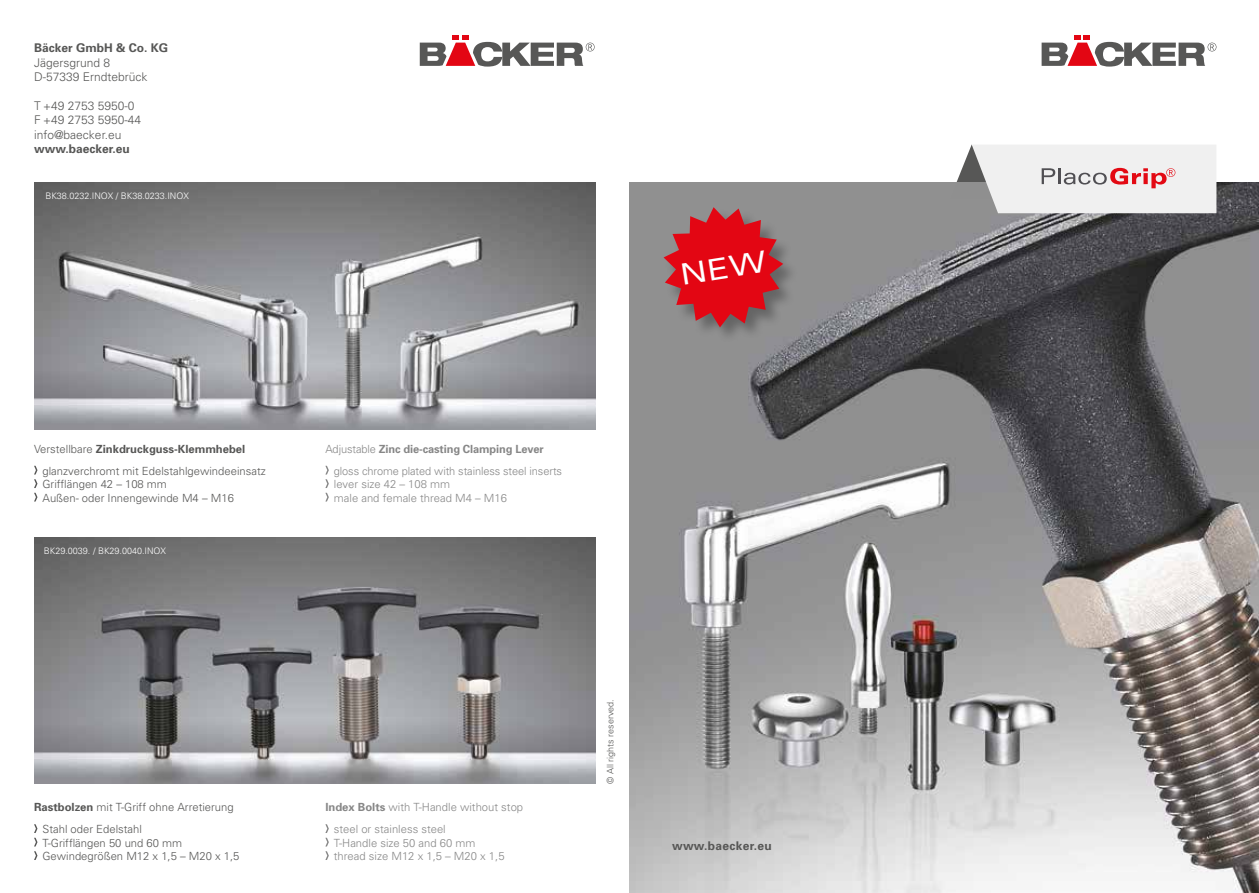
<style>
.page{position:relative;width:1259px;height:893px;background:#fff}
.page>*{position:absolute;margin:0;border:0;box-sizing:border-box;transform-origin:0 0}
.t1{font:300 12px/14.4px "Univers";color:#575756}
.t2{font:700 12px "Univers";color:#575756}
.t3{font:700 12px "Univers";letter-spacing:.025em;color:#575756}
.t4{font:300 11.25px/22px "Univers";color:#575756}
.t5{font:300 11.25px/22px "Univers";color:#878787}
.t6{font:300 9px "Univers";color:#fff}
.t7{font:300 9px "Univers";color:#575756}
.s1{font-weight:700}
</style>
<div class="page">
<img style="left:629px;top:183px;width:630px;height:710px">
<svg style="left:1041px;top:35px;width:175px;height:32px"></svg>
<svg style="left:420px;top:35px;width:174px;height:32px"></svg>
<img style="left:34px;top:537px;width:561px;height:247px">
<svg style="left:34px;top:824px;width:3px;height:36px"></svg>
<img style="left:34px;top:183px;width:561px;height:246px">
<svg style="left:34px;top:466px;width:3px;height:35px"></svg>
<div style="left:664px;top:208px;width:136px;height:136px;background:#000;opacity:.3"></div>
<svg style="left:325px;top:466px;width:4px;height:35px"></svg>
<svg style="left:325px;top:824px;width:4px;height:36px"></svg>
<svg style="left:950px;top:145px;width:266px;height:68px"></svg>
<svg style="left:663px;top:207px;width:120px;height:120px;background:#bf363e"></svg>
<p class="t2" style="left:34px;top:40px;width:136px">Bäcker GmbH &amp; Co. KG</p>
<p class="t1" style="left:34px;top:55px;width:115px">Jägersgrund 8<br>D-57339 Erndtebrück</p>
<p class="t1" style="left:34px;top:98px;width:109px">T +49 2753 5950-0<br>F +49 2753 5950-44 info@baecker.eu</p>
<p class="t2" style="left:34px;top:141px;width:97px">www.baecker.eu</p>
<p class="t6" style="left:45px;top:191px;width:145px">BK38.0232.INOX / BK38.0233.INOX</p>
<p class="t4" style="left:43px;top:437px;width:225px;text-indent:-9px">Verstellbare <span class="s1">Zinkdruckguss-Klemmhebel </span>glanzverchromt mit Edelstahlgewindeeinsatz</p>
<p class="t4" style="left:43px;top:477px;width:193px;line-height:13.5px">Grifflängen 42 – 108 mm<br>Außen- oder Innengewinde M4 – M16</p>
<p class="t6" style="left:44px;top:545px;width:124px">BK29.0039. / BK29.0040.INOX</p>
<p class="t4" style="left:43px;top:796px;width:193px;text-indent:-9px"><span class="s1">Rastbolzen</span> mit T-Griff ohne Arretierung<br>Stahl oder Edelstahl</p>
<p class="t4" style="left:43px;top:835px;width:198px;line-height:13.5px">T-Grifflängen 50 und 60 mm<br>Gewindegrößen M12 x 1,5 – M20 x 1,5</p>
<p class="t5" style="left:334px;top:437px;width:230px;text-indent:-9px">Adjustable <span class="s1">Zinc die-casting Clamping Lever </span>gloss chrome plated with stainless steel inserts</p>
<p class="t5" style="left:334px;top:477px;width:175px;line-height:13.5px">lever size 42 – 108 mm<br>male and female thread M4 – M16</p>
<p class="t5" style="left:334px;top:796px;width:191px;text-indent:-9px"><span class="s1">Index Bolts</span> with T-Handle without stop steel or stainless steel</p>
<p class="t5" style="left:334px;top:835px;width:172px;line-height:13.5px">T-Handle size 50 and 60 mm thread size M12 x 1,5 – M20 x 1,5</p>
<p class="t7" style="left:605px;top:784px;width:86px;rotate:-90deg">© All rights reserved.</p>
<p class="t3" style="left:672px;top:838px;width:101px">www.baecker.eu</p>
</div>
